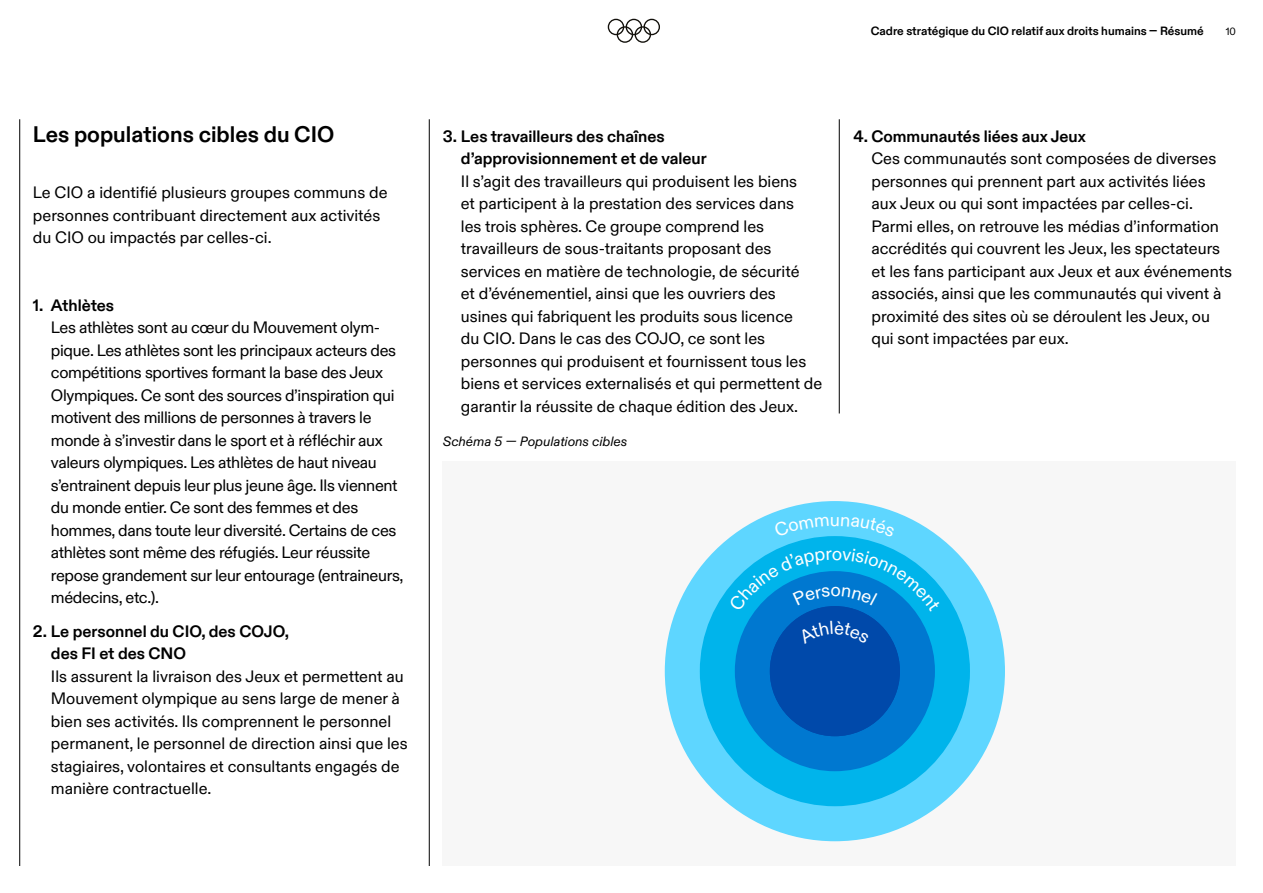
<style>
.page{position:relative;width:1263px;height:893px;background:#fff}
.page>*{position:absolute;margin:0;border:0;box-sizing:border-box;transform-origin:0 0}
.SOUS-TITRE_-_1{font:700 22.5px "Olympic Sans";color:#000}
.TEXTE_2_-_courant{font:16.5px/22.5px "Olympic Sans";color:#000}
.TEXTE_2_-_courant-2{font:16.5px/22.5px "Olympic Sans";letter-spacing:-.02em;color:#000}
.TEXTE_2_-_courant-3{font:italic 13.5px "Olympic Sans";color:#000}
.t1{font:700 12px "Olympic Sans";color:#000}
.t2{font:10.5px "Olympic Sans";color:#000}
.s1{font-weight:700}
.s2{font-family:"Olympic Headline";font-weight:400}
</style>
<div class="page">
<svg style="left:608px;top:19px;width:52px;height:24px"></svg>
<hr style="left:429px;top:119px;width:1px;height:747px;background:#000">
<hr style="left:19px;top:119px;width:1px;height:747px;background:#000">
<hr style="left:839px;top:119px;width:1px;height:294px;background:#000">
<div style="left:443px;top:461px;width:793px;height:405px;background:#f7f7f7"></div>
<div style="left:665px;top:501px;width:340px;height:340px;background:#5ed6ff;border-radius:50%"></div>
<div style="left:700px;top:536px;width:270px;height:270px;background:#00b4eb;border-radius:50%"></div>
<div style="left:735px;top:571px;width:200px;height:200px;background:#0078d0;border-radius:50%"></div>
<div style="left:770px;top:606px;width:130px;height:130px;background:#0049aa;border-radius:50%"></div>
<svg style="left:728px;top:548px;width:212px;height:63px"></svg>
<svg style="left:821px;top:536px;width:28px;height:1px"></svg>
<p class="SOUS-TITRE_-_1" style="left:33px;top:117px;width:303px">Les populations cibles du CIO</p>
<p class="TEXTE_2_-_courant" style="left:33px;top:180px;width:356px">Le CIO a identifié plusieurs groupes communs de personnes contribuant directement aux activités du CIO ou impactés par celles-ci.</p>
<p class="TEXTE_2_-_courant-2" style="left:51px;top:292px;width:354px;text-indent:-18px"><span class="s1">1. Athlètes<br></span>Les athlètes sont au cœur du Mouvement olym&shy;pique. Les athlètes sont les principaux acteurs des compétitions sportives formant la base des Jeux Olympiques. Ce sont des sources d’inspiration qui motivent des millions de personnes à travers le monde à s’investir dans le sport et à réfléchir aux valeurs olympiques. Les athlètes de haut niveau s’entrainent depuis leur plus jeune âge. Ils viennent du monde entier. Ce sont des femmes et des hommes, dans toute leur diversité. Certains de ces athlètes sont même des réfugiés. Leur réussite repose grandement sur leur entourage (entraineurs, médecins, etc.).</p>
<p class="TEXTE_2_-_courant" style="left:51px;top:619px;width:358px;text-indent:-18px"><span class="s1">2. Le personnel du CIO, des COJO,<br>des FI et des CNO<br></span>Ils assurent la livraison des Jeux et permettent au Mouvement olympique au sens large de mener à bien ses activités. Ils comprennent le personnel permanent, le personnel de direction ainsi que les stagiaires, volontaires et consultants engagés de manière contractuelle.</p>
<p class="t1" style="left:871px;top:22px;width:334px">Cadre stratégique du CIO relatif aux droits humains <span class="s2">—</span> Résumé</p>
<p class="t2" style="left:1226px;top:24px;width:12px">10</p>
<p class="TEXTE_2_-_courant" style="left:461px;top:124px;width:363px;text-indent:-18px"><span class="s1">3. Les travailleurs des chaînes d’approvisionnement et de valeur<br></span>Il s’agit des travailleurs qui produisent les biens<br>et participent à la prestation des services dans<br>les trois sphères. Ce groupe comprend les travailleurs de sous-traitants proposant des services en matière de technologie, de sécurité<br>et d’événementiel, ainsi que les ouvriers des usines qui fabriquent les produits sous licence<br>du CIO. Dans le cas des COJO, ce sont les personnes qui produisent et fournissent tous les biens et services externalisés et qui permettent de garantir la réussite de chaque édition des Jeux.</p>
<p class="TEXTE_2_-_courant-3" style="left:443px;top:431px;width:186px">Schéma 5 — Populations cibles</p>
<p class="TEXTE_2_-_courant" style="left:871px;top:124px;width:362px;text-indent:-18px"><span class="s1">4. Communautés liées aux Jeux<br></span>Ces communautés sont composées de diverses personnes qui prennent part aux activités liées aux Jeux ou qui sont impactées par celles-ci.<br>Parmi elles, on retrouve les médias d’information accrédités qui couvrent les Jeux, les spectateurs et les fans participant aux Jeux et aux événements associés, ainsi que les communautés qui vivent à proximité des sites où se déroulent les Jeux, ou qui sont impactées par eux.</p>
</div>
